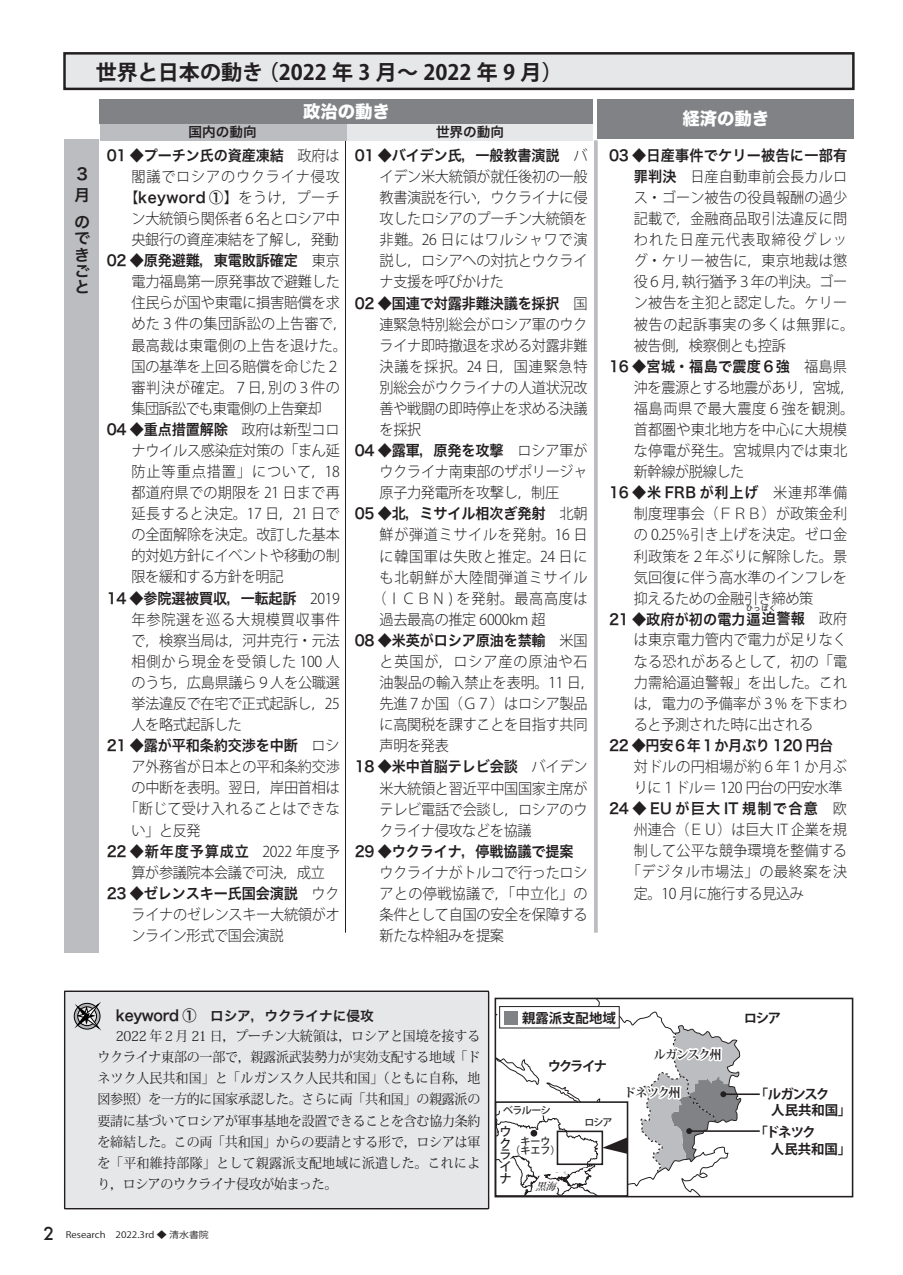
<style>
.page{position:relative;width:903px;height:1275px;background:#fff}
.page>*{position:absolute;margin:0;border:0;box-sizing:border-box;transform-origin:0 0}
.t1{font:700 21px "Koz Go Pro";color:#231f20}
.t2{font:17.32px "Hira Kaku Std W8";color:#fff}
.t3{font:16.1px/16.1px "Hira Kaku Pro W6";color:#231f20}
.t4{font:300 14.88px/21.2px "Koz Go Pro";letter-spacing:-.02em;color:#231f20;text-align:justify;scale:.95 1}
.t5{font:14.88px "Hira Kaku Pro N W6";letter-spacing:-.01em;color:#231f20;scale:.95 1}
.t6{font:300 14.88px/21.2px "Koz Go Pro";letter-spacing:.01em;color:#231f20;scale:.95 1}
.t7{font:300 14.88px/21.2px "Koz Go Pro";letter-spacing:.005em;color:#231f20;scale:.95 1}
.t8{font:300 14.88px "Koz Go Pro";letter-spacing:.045em;color:#231f20;scale:.95 1}
.t9{font:300 14.88px "Koz Go Pro";letter-spacing:.04em;color:#231f20;scale:.95 1}
.t10{font:14.88px "Hira Kaku Pro N W6";letter-spacing:.06em;color:#231f20;scale:.95 1}
.t11{font:14.88px "Hira Kaku Pro N W6";letter-spacing:.015em;color:#231f20;scale:.95 1}
.t12{font:14.88px "Hira Kaku Pro N W6";letter-spacing:.02em;color:#231f20;scale:.95 1}
.t13{font:14.88px "Hira Kaku Pro N W6";letter-spacing:.04em;color:#231f20;scale:.95 1}
.t14{font:14.88px "Hira Kaku Pro N W6";letter-spacing:.09em;color:#231f20;scale:.95 1}
.t15{font:300 14.88px "Koz Go Pro";letter-spacing:.015em;color:#231f20;scale:.95 1}
.t16{font:300 14.88px "Koz Go Pro";letter-spacing:.055em;color:#231f20;scale:.95 1}
.t17{font:13.65px/21px "Koz Min Pro";letter-spacing:.025em;color:#231f20;text-align:justify;scale:.95 1}
.t18{font:13.65px "Hira Kaku Pro W6";color:#231f20}
.t19{font:700 13.47px/16.1px "Koz Go Pr 6 N";letter-spacing:-.03em;color:#231f20}
.t20{font:700 13.47px/16.1px "Koz Go Pr 6 N";color:#231f20}
.t21{font:700 13.47px "Koz Go Pr 6 N";letter-spacing:-.07em;color:#231f20}
.t22{font:700 13.47px "Koz Go Pro";color:#231f20}
.t23{font:700 12.25px "Koz Min Pr 6 N";letter-spacing:-.09em;color:#231f20}
.t24{font:500 12.25px/11.7px "Koz Go Pr 6 N";color:#231f20;text-align:justify}
.t25{font:500 9.97px/9.5px "Koz Go Pr 6 N";letter-spacing:-.04em;color:#231f20;text-align:center}
.t26{font:italic 500 9.97px "Koz Min Pr 6 N";color:#231f20}
.t27{font:8.92px "Koz Go Pro";color:#231f20;scale:1.11 1}
.t28{font:7.52px "Hira Kaku Pro N W6";color:#231f20}
.s1{font-family:"Koz Go Pro";font-weight:300}
.s2{font-family:"Hira Kaku Pro N W6";font-weight:400}
.s3{font-family:"Hira Kaku Pro N W6";font-size:14.88px}
.s4{font-family:"Futura";font-weight:500;font-size:17.32px}
</style>
<div class="page">
<div style="left:64px;top:53px;width:789px;height:36px;background:#e6e7e9"></div>
<div style="left:63px;top:52px;width:791px;height:38px;border:2px solid #231f20"></div>
<svg style="left:594px;top:140px;width:4px;height:793px;background:#c0c1c4"></svg>
<hr style="left:345px;top:128px;width:1px;height:805px;background:#231f20">
<div style="left:64px;top:139px;width:35px;height:813px;background:#bcbdc0"></div>
<div style="left:100px;top:125px;width:247px;height:16px;background:#bcbdc0"></div>
<div style="left:347px;top:125px;width:246px;height:16px;background:#e6e7e9"></div>
<div style="left:100px;top:99px;width:493px;height:25px;background:#808285"></div>
<div style="left:597px;top:99px;width:257px;height:40px;background:#808285"></div>
<div style="left:64px;top:990px;width:425px;height:219px;background:#e6e7e9"></div>
<svg style="left:73px;top:1001px;width:28px;height:30px"></svg>
<hr style="left:723px;top:1093px;width:37px;height:2px;background:#231f20">
<hr style="left:689px;top:1130px;width:71px;height:2px;background:#231f20">
<svg style="left:494px;top:998px;width:261px;height:199px"></svg>
<h1 class="t1" style="left:96px;top:59px;width:468px">世界と日本の動き（2022 年 3 月〜 2022 年 9 月）</h1>
<p class="t3" style="left:74px;top:163px;width:15px;line-height:21.2px">3月</p>
<p class="t3" style="left:74px;top:214px;width:17px;text-align:justify">のできごと</p>
<p class="t2" style="left:303px;top:101px;width:88px">政治の動き</p>
<p class="t2" style="left:682px;top:109px;width:88px">経済の動き</p>
<p class="t18" style="left:189px;top:120px;width:70px">国内の動向</p>
<p class="t18" style="left:436px;top:120px;width:70px">世界の動向</p>
<p class="t5" style="left:107px;top:142px;width:247px">01 ◆プーチン氏の資産凍結　<span class="s1">政府は</span></p>
<p class="t4" style="left:124px;top:166px;width:228px;text-align:center">閣議でロシアのウクライナ侵攻【<span class="s2">keyword ①</span>】をうけ，プーチン大統領ら関係者６名とロシア中央銀行の資産凍結を了解し，発動</p>
<p class="t5" style="left:107px;top:247px;width:247px">02 ◆原発避難，東電敗訴確定　<span class="s1">東京</span></p>
<p class="t4" style="left:131px;top:271px;width:228px;text-align:left">電力福島第一原発事故で避難した住民らが国や東電に損害賠償を求めた３件の集団訴訟の上告審で，最高裁は東電側の上告を退けた。国の基準を上回る賠償を命じた２審判決が確定。７日，別の３件の集団訴訟でも東電側の上告棄却</p>
<p class="t5" style="left:107px;top:416px;width:247px">04 ◆重点措置解除　<span class="s1">政府は新型コロ</span></p>
<p class="t4" style="left:131px;top:440px;width:221px">ナウイルス感染症対策の「まん延防止等重点措置」について，18都道府県での期限を 21 日まで再延長すると決定。17 日，21 日での全面解除を決定。改訂した基本的対処方針にイベントや移動の制限を緩和する方針を明記</p>
<p class="t5" style="left:107px;top:584px;width:247px">14 ◆参院選被買収，一転起訴　<span class="s1">2019</span></p>
<p class="t4" style="left:131px;top:609px;width:221px">年参院選を巡る大規模買収事件で，検察当局は，河井克行・元法相側から現金を受領した 100 人のうち，広島県議ら９人を公職選挙法違反で在宅で正式起訴し，25人を略式起訴した</p>
<p class="t5" style="left:107px;top:732px;width:247px">21 ◆露が平和条約交渉を中断　<span class="s1">ロシ</span></p>
<p class="t4" style="left:131px;top:756px;width:221px">ア外務省が日本との平和条約交渉</p>
<p class="t4" style="left:131px;top:777px;width:221px">の中断を表明。翌日，岸田首相は</p>
<p class="t15" style="left:124px;top:799px;width:228px">「断じて受け入れることはできな</p>
<p class="t4" style="left:131px;top:820px;width:74px">い」と反発</p>
<p class="t10" style="left:107px;top:838px;width:247px">22 ◆新年度予算成立　<span class="s1">2022 年度予</span></p>
<p class="t4" style="left:131px;top:862px;width:205px">算が参議院本会議で可決，成立</p>
<p class="t5" style="left:107px;top:880px;width:247px">23 ◆ゼレンスキー氏国会演説　<span class="s1">ウク</span></p>
<p class="t4" style="left:131px;top:904px;width:221px">ライナのゼレンスキー大統領がオンライン形式で国会演説</p>
<p class="t5" style="left:355px;top:142px;width:246px">01 ◆バイデン氏，一般教書演説　<span class="s1">バ</span></p>
<p class="t4" style="left:380px;top:166px;width:220px">イデン米大統領が就任後初の一般教書演説を行い，ウクライナに侵攻したロシアのプーチン大統領を非難。26 日にはワルシャワで演説し，ロシアへの対抗とウクライナ支援を呼びかけた</p>
<p class="t5" style="left:355px;top:289px;width:246px">02 ◆国連で対露非難決議を採択　<span class="s1">国</span></p>
<p class="t4" style="left:380px;top:314px;width:220px">連緊急特別総会がロシア軍のウクライナ即時撤退を求める対露非難決議を採択。24 日，国連緊急特別総会がウクライナの人道状況改善や戦闘の即時停止を求める決議を採択</p>
<p class="t5" style="left:355px;top:437px;width:246px">04 ◆露軍，原発を攻撃　<span class="s1">ロシア軍が</span></p>
<p class="t4" style="left:380px;top:461px;width:220px">ウクライナ南東部のザポリージャ原子力発電所を攻撃し，制圧</p>
<p class="t5" style="left:355px;top:500px;width:246px">05 ◆北，ミサイル相次ぎ発射　<span class="s1">北朝</span></p>
<p class="t8" style="left:380px;top:525px;width:220px">鮮が弾道ミサイルを発射。16 日</p>
<p class="t8" style="left:380px;top:546px;width:220px">に韓国軍は失敗と推定。24 日に</p>
<p class="t16" style="left:380px;top:567px;width:220px">も北朝鮮が大陸間弾道ミサイル</p>
<p class="t9" style="left:372px;top:589px;width:228px">（ＩＣＢＮ ) を発射。最高高度は</p>
<p class="t4" style="left:380px;top:609px;width:176px">過去最高の推定 6000km 超</p>
<p class="t5" style="left:355px;top:627px;width:246px">08 ◆米英がロシア原油を禁輸　<span class="s1">米国</span></p>
<p class="t4" style="left:380px;top:651px;width:228px;text-align:left">と英国が，ロシア産の原油や石油製品の輸入禁止を表明。11 日，先進７か国（Ｇ７）はロシア製品に高関税を課すことを目指す共同声明を発表</p>
<p class="t5" style="left:355px;top:753px;width:246px">18 ◆米中首脳テレビ会談　<span class="s1">バイデン</span></p>
<p class="t4" style="left:380px;top:778px;width:220px">米大統領と習近平中国国家主席がテレビ電話で会談し，ロシアのウクライナ侵攻などを協議</p>
<p class="t5" style="left:355px;top:838px;width:246px">29 ◆ウクライナ，停戦協議で提案　</p>
<p class="t4" style="left:380px;top:862px;width:220px">ウクライナがトルコで行ったロシアとの停戦協議で，「中立化」の条件として自国の安全を保障する新たな枠組みを提案</p>
<p class="t11" style="left:609px;top:142px;width:252px">03 ◆日産事件でケリー被告に一部有</p>
<p class="t6" style="left:634px;top:166px;width:233px"><span class="s2">罪判決　</span>日産自動車前会長カルロス・ゴーン被告の役員報酬の過少記載で，金融商品取引法違反に問われた日産元代表取締役グレッグ・ケリー被告に，東京地裁は懲役６月，執行猶予３年の判決。ゴーン被告を主犯と認定した。ケリー被告の起訴事実の多くは無罪に。被告側，検察側とも控訴</p>
<p class="t12" style="left:609px;top:353px;width:252px">16 ◆宮城・福島で震度６強　<span class="s1">福島県</span></p>
<p class="t7" style="left:634px;top:377px;width:233px">沖を震源とする地震があり，宮城，福島両県で最大震度６強を観測。首都圏や東北地方を中心に大規模な停電が発生。宮城県内では東北新幹線が脱線した</p>
<p class="t13" style="left:609px;top:479px;width:252px">16 ◆米 FRB が利上げ　<span class="s1">米連邦準備</span></p>
<p class="t4" style="left:634px;top:503px;width:226px">制度理事会（ＦＲＢ）が政策金利の 0.25％引き上げを決定。ゼロ金利政策を２年ぶりに解除した。景気回復に伴う高水準のインフレを抑えるための金融引き締め策</p>
<p class="t5" style="left:609px;top:606px;width:252px">21 ◆政府が初の電力逼迫警報　<span class="s1">政府</span></p>
<p class="t28" style="left:746px;top:601px;width:32px">ひっぱく</p>
<p class="t4" style="left:634px;top:629px;width:226px">は東京電力管内で電力が足りなくなる恐れがあるとして，初の「電力需給逼迫警報」を出した。これは，電力の予備率が３% を下まわると予測された時に出される</p>
<p class="t5" style="left:609px;top:732px;width:252px">22 ◆円安６年１か月ぶり 120 円台　</p>
<p class="t7" style="left:634px;top:756px;width:226px">対ドルの円相場が約６年１か月ぶりに１ドル＝ 120 円台の円安水準</p>
<p class="t14" style="left:609px;top:795px;width:252px">24 ◆ EU が巨大 IT 規制で合意　<span class="s1">欧</span></p>
<p class="t4" style="left:634px;top:819px;width:226px">州連合（ＥＵ）は巨大 IT 企業を規</p>
<p class="t7" style="left:634px;top:840px;width:226px">制して公平な競争環境を整備する</p>
<p class="t9" style="left:627px;top:862px;width:233px">「デジタル市場法」の最終案を決</p>
<p class="t4" style="left:634px;top:883px;width:181px">定。10 月に施行する見込み</p>
<p class="t18" style="left:116px;top:1004px;width:259px"><span class="s3">keyword ①　</span>ロシア，ウクライナに侵攻</p>
<p class="t17" style="left:97px;top:1025px;width:405px;text-indent:18px">2022 年２月 21 日，プーチン大統領は，ロシアと国境を接するウクライナ東部の一部で，親露派武装勢力が実効支配する地域「ドネツク人民共和国」と「ルガンスク人民共和国」（ともに自称，地図参照）を一方的に国家承認した。さらに両「共和国」の親露派の要請に基づいてロシアが軍事基地を設置できることを含む協力条約を締結した。この両「共和国」からの要請とする形で，ロシアは軍を「平和維持部隊」として親露派支配地域に派遣した。これにより，ロシアのウクライナ侵攻が始まった。</p>
<p class="t22" style="left:522px;top:1009px;width:95px">親露派支配地域</p>
<p class="t21" style="left:744px;top:1011px;width:39px">ロシア</p>
<p class="t21" style="left:548px;top:1058px;width:61px">ウクライナ</p>
<p class="t23" style="left:654px;top:1047px;width:70px">ルガンスク州</p>
<p class="t23" style="left:624px;top:1086px;width:58px">ドネツク州</p>
<p class="t19" style="left:744px;top:1086px;width:108px;text-indent:10px">「ルガンスク<br>　　人民共和国」</p>
<p class="t20" style="left:731px;top:1125px;width:122px;text-indent:24px">「ドネツク<br>　　　人民共和国」</p>
<p class="t25" style="left:503px;top:1105px;width:49px">ベラルーシ</p>
<p class="t24" style="left:499px;top:1126px;width:13px">ウクライナ</p>
<p class="t25" style="left:584px;top:1117px;width:30px">ロシア</p>
<p class="t25" style="left:510px;top:1137px;width:52px">キーウ<br>（キエフ）</p>
<p class="t26" style="left:535px;top:1180px;width:27px">黒海</p>
<p class="t27" style="left:44px;top:1229px;width:150px"><span class="s4">2</span> Research　2022.3rd ◆ 清水書院</p>
</div>
